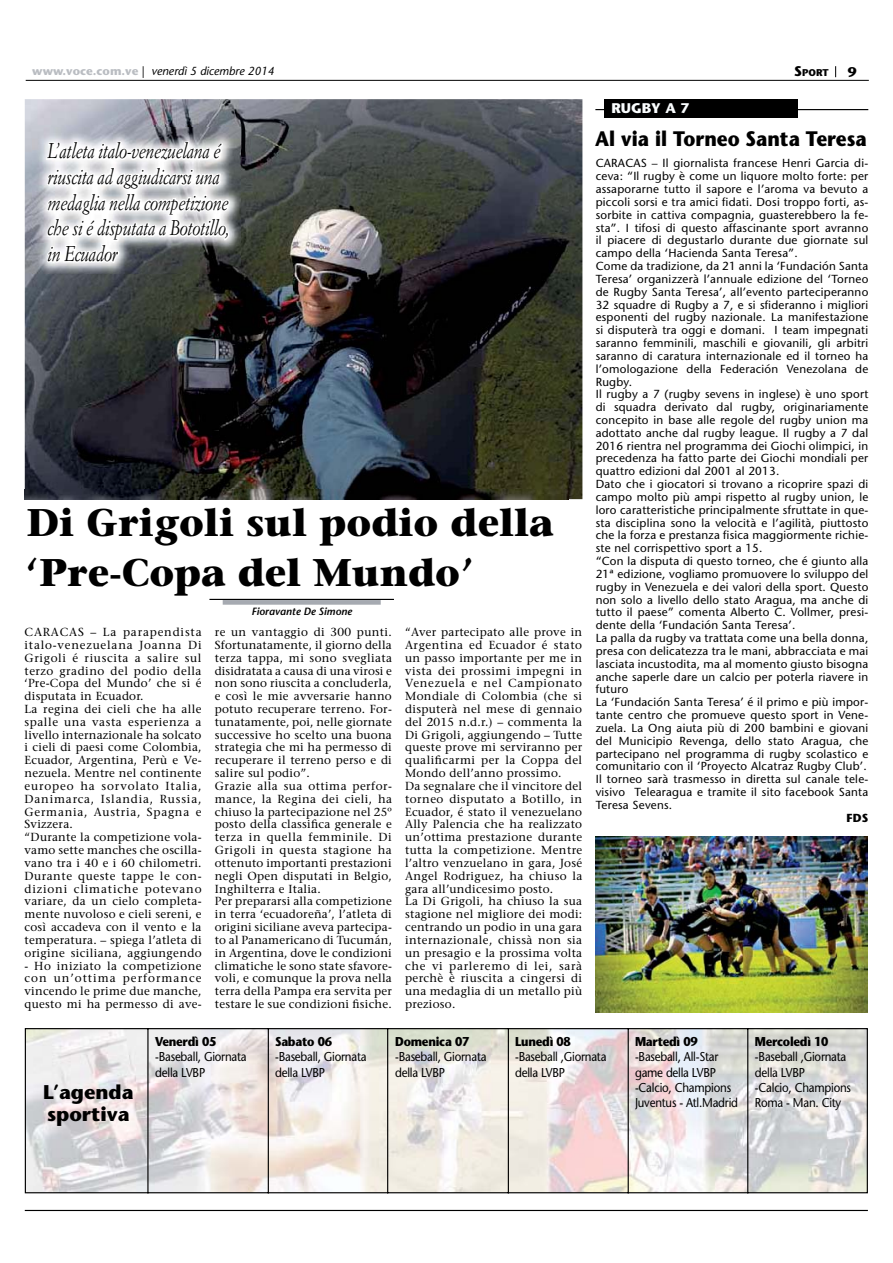
<style>
.page{position:relative;width:893px;height:1263px;background:#fff}
.page>*{position:absolute;margin:0;border:0;box-sizing:border-box;transform-origin:0 0}
.t1{font:700 38.55px/50.1px "Stone Serif";color:#000}
.t2{font:italic 21px/25.7px "Simoncini Garamond";letter-spacing:-.02em;color:#000;scale:.8 1}
.t3{font:700 21px "Stone Sans";color:#000;scale:.9 1}
.t4{font:700 19.8px/22.2px "Stone Sans";color:#000}
.t5{font:700 13.95px "Stone Sans";color:#fbfeff}
.t6{font:700 13.95px "Stone Sans";color:#000}
.t7{font:12.9px/15.1px "Stone Sans";letter-spacing:-.02em;color:#000;scale:.9 1}
.t8{font:700 12.9px "Stone Sans";letter-spacing:-.02em;color:#000;scale:.9 1}
.t9{font:11.7px/12.9px "Stone Serif";letter-spacing:.02em;color:#000}
.t10{font:11.7px/12.9px "Stone Sans";letter-spacing:.02em;color:#000}
.t11{font:italic 11.7px "Stone Sans";color:#000}
.t12{font:700 11.7px "Stone Sans";color:#000}
.t13{font:italic 600 10.5px "Stone Sans";color:#000}
.t14{font:700 9.75px "Stone Sans";color:#000}
.s1{font-weight:700;font-style:normal;color:#babdc2}
.s2{font-style:normal}
.s3{font-size:13.95px}
</style>
<div class="page">
<img style="left:25px;top:99px;width:557px;height:400px">
<hr style="left:25px;top:1210px;width:843px;height:1px;background:#000">
<svg style="left:24px;top:1028px;width:844px;height:166px"></svg>
<img style="left:24px;top:489px;width:544px;height:116px">
<img style="left:25px;top:489px;width:543px;height:10px">
<svg style="left:25px;top:506px;width:51px;height:33px"></svg>
<div style="left:62px;top:506px;width:10px;height:10px;border:3px solid #fff;border-radius:50%"></div>
<svg style="left:85px;top:504px;width:151px;height:44px"></svg>
<div style="left:222px;top:506px;width:10px;height:10px;border:3px solid #fff;border-radius:50%"></div>
<svg style="left:244px;top:504px;width:65px;height:35px"></svg>
<div style="left:413px;top:515px;width:26px;height:23px;border:3px solid #fff;border-radius:50%"></div>
<svg style="left:317px;top:504px;width:116px;height:44px"></svg>
<svg style="left:449px;top:504px;width:107px;height:36px"></svg>
<svg style="left:25px;top:554px;width:203px;height:44px"></svg>
<svg style="left:236px;top:555px;width:67px;height:36px"></svg>
<svg style="left:310px;top:555px;width:164px;height:34px"></svg>
<img style="left:33px;top:127px;width:207px;height:146px">
<svg style="left:45px;top:139px;width:186px;height:140px"></svg>
<div style="left:604px;top:99px;width:194px;height:19px;background:#000"></div>
<hr style="left:595px;top:109px;width:273px;height:1px;background:#000">
<hr style="left:26px;top:80px;width:843px;height:1px;background:#000">
<div style="left:223px;top:600px;width:158px;height:5px;background:#a6aab1"></div>
<hr style="left:209px;top:599px;width:185px;height:1px;background:#000">
<img style="left:596px;top:836px;width:272px;height:176px">
<p class="t11" style="left:32px;top:66px;width:244px"><span class="s1">www.voce.com.ve</span> <span class="s2">|</span> venerdì 5 dicembre 2014</p>
<p class="t14" style="left:794px;top:69px;width:36px"><span class="s3">S</span>PORT</p>
<p class="t6" style="left:848px;top:66px;width:10px">9</p>
<h2 class="t2" style="left:48px;top:140px;width:230px">L’atleta italo-venezuelana é riuscita ad aggiudicarsi una medaglia nella competizione che si é disputata a Bototillo, in Ecuador</h2>
<h1 class="t1" style="left:26px;top:501px;width:529px">Di Grigoli sul podio della ‘Pre-Copa del Mundo’</h1>
<p class="t9" style="left:25px;top:627px;width:179px">CARACAS – La parapendista italo-venezuelana Joanna Di<br>Grigoli é riuscita a salire sul terzo gradino del podio della ‘Pre-Copa del Mundo’ che si é disputata in Ecuador.<br>La regina dei cieli che ha alle spalle una vasta esperienza a livello internazionale ha solcato i cieli di paesi come Colombia,<br>Ecuador, Argentina, Perù e Ve&shy;nezuela. Mentre nel continente europeo ha sorvolato Italia,<br>Danimarca, Islandia, Russia,<br>Germania, Austria, Spagna e<br>Svizzera.<br>“Durante la competizione vola&shy;vamo sette manches che oscilla&shy;vano tra i 40 e i 60 chilometri.<br>Durante queste tappe le con&shy;dizioni climatiche potevano variare, da un cielo completa&shy;mente nuvoloso e cieli sereni, e così accadeva con il vento e la temperatura. – spiega l’atleta di origine siciliana, aggiungendo</p>
<p class="t9" style="left:25px;top:960px;width:179px;text-align:justify">- Ho iniziato la competizione con un’ottima performance vincendo le prime due manche, questo mi ha permesso di ave-</p>
<p class="t13" style="left:251px;top:607px;width:102px">Fioravante De Simone</p>
<p class="t9" style="left:215px;top:627px;width:179px">re un vantaggio di 300 punti.<br>Sfortunatamente, il giorno della terza tappa, mi sono svegliata disidratata a causa di una virosi e non sono riuscita a concluderla, e così le mie avversarie hanno potuto recuperare terreno. For&shy;tunatamente, poi, nelle giornate successive ho scelto una buona strategia che mi ha permesso di recuperare il terreno perso e di salire sul podio”.<br>Grazie alla sua ottima perfor&shy;mance, la Regina dei cieli, ha chiuso la partecipazione nel 25º posto della classifica generale e terza in quella femminile. Di<br>Grigoli in questa stagione ha ottenuto importanti prestazioni negli Open disputati in Belgio,<br>Inghilterra e Italia.<br>Per prepararsi alla competizione in terra ‘ecuadoreña’, l’atleta di origini siciliane aveva partecipa&shy;to al Panamericano di Tucumán, in Argentina, dove le condizioni climatiche le sono state sfavore&shy;voli, e comunque la prova nella terra della Pampa era servita per testare le sue condizioni fisiche.</p>
<p class="t9" style="left:405px;top:627px;width:179px">“Aver partecipato alle prove in<br>Argentina ed Ecuador é stato un passo importante per me in vista dei prossimi impegni in<br>Venezuela e nel Campionato<br>Mondiale di Colombia (che si disputerà nel mese di gennaio del 2015 n.d.r.) – commenta la<br>Di Grigoli, aggiungendo – Tutte queste prove mi serviranno per qualificarmi per la Coppa del<br>Mondo dell’anno prossimo.<br>Da segnalare che il vincitore del torneo disputato a Botillo, in<br>Ecuador, é stato il venezuelano<br>Ally Palencia che ha realizzato un’ottima prestazione durante tutta la competizione. Mentre l’altro venzuelano in gara, José<br>Angel Rodriguez, ha chiuso la gara all’undicesimo posto.<br>La Di Grigoli, ha chiuso la sua stagione nel migliore dei modi: centrando un podio in una gara internazionale, chissà non sia un presagio e la prossima volta che vi parleremo di lei, sarà perchè è riuscita a cingersi di una medaglia di un metallo più prezioso.</p>
<p class="t5" style="left:611px;top:103px;width:79px">RUGBY A 7</p>
<h2 class="t3" style="left:595px;top:130px;width:303px">Al via il Torneo Santa Teresa</h2>
<p class="t10" style="left:596px;top:158px;width:274px">CARACAS – Il giornalista francese Henri Garcia di&shy;ceva: “Il rugby è come un liquore molto forte: per assaporarne tutto il sapore e l’aroma va bevuto a piccoli sorsi e tra amici fidati. Dosi troppo forti, as&shy;sorbite in cattiva compagnia, guasterebbero la fe&shy;sta”. I tifosi di questo affascinante sport avranno il piacere di degustarlo durante due giornate sul campo della ‘Hacienda Santa Teresa”.<br>Come da tradizione, da 21 anni la ‘Fundación Santa Teresa’ organizzerà l’annuale edizione del ‘Torneo de Rugby Santa Teresa’, all’evento parteciperanno 32 squadre di Rugby a 7, e si sfideranno i migliori esponenti del rugby nazionale. La manifestazione si disputerà tra oggi e domani. I team impegnati saranno femminili, maschili e giovanili, gli arbitri saranno di caratura internazionale ed il torneo ha l’omologazione della Federación Venezolana de Rugby.<br>Il rugby a 7 (rugby sevens in inglese) è uno sport di squadra derivato dal rugby, originariamente concepito in base alle regole del rugby union ma adottato anche dal rugby league. Il rugby a 7 dal 2016 rientra nel programma dei Giochi olimpici, in precedenza ha fatto parte dei Giochi mondiali per quattro edizioni dal 2001 al 2013.<br>Dato che i giocatori si trovano a ricoprire spazi di campo molto più ampi rispetto al rugby union, le loro caratteristiche principalmente sfruttate in que&shy;sta disciplina sono la velocità e l’agilità, piuttosto che la forza e prestanza fisica maggiormente richie&shy;ste nel corrispettivo sport a 15.<br>“Con la disputa di questo torneo, che é giunto alla 21ª edizione, vogliamo promuovere lo sviluppo del rugby in Venezuela e dei valori della sport. Questo non solo a livello dello stato Aragua, ma anche di tutto il paese” comenta Alberto C. Vollmer, presi&shy;dente della ‘Fundación Santa Teresa’.<br>La palla da rugby va trattata come una bella donna, presa con delicatezza tra le mani, abbracciata e mai lasciata incustodita, ma al momento giusto bisogna anche saperle dare un calcio per poterla riavere in futuro<br>La ‘Fundación Santa Teresa’ é il primo e più impor&shy;tante centro che promueve questo sport in Vene&shy;zuela. La Ong aiuta più di 200 bambini e giovani del Municipio Revenga, dello stato Aragua, che partecipano nel programma di rugby scolastico e comunitario con il ‘Proyecto Alcatraz Rugby Club’.<br>Il torneo sarà trasmesso in diretta sul canale tele&shy;visivo Telearagua e tramite il sito facebook Santa Teresa Sevens.</p>
<p class="t12" style="left:846px;top:813px;width:23px">FDS</p>
<h3 class="t4" style="left:43px;top:1083px;width:92px">L’agenda sportiva</h3>
<p class="t8" style="left:155px;top:1037px;width:69px">Venerdì 05</p>
<p class="t7" style="left:155px;top:1051px;width:103px">-Baseball, Giornata della LVBP</p>
<p class="t8" style="left:275px;top:1037px;width:65px">Sabato 06</p>
<p class="t7" style="left:275px;top:1051px;width:103px">-Baseball, Giornata della LVBP</p>
<p class="t8" style="left:395px;top:1037px;width:84px">Domenica 07</p>
<p class="t7" style="left:395px;top:1051px;width:103px">-Baseball, Giornata della LVBP</p>
<p class="t8" style="left:515px;top:1037px;width:64px">Lunedì 08</p>
<p class="t7" style="left:515px;top:1051px;width:103px">-Baseball ,Giornata della LVBP</p>
<p class="t8" style="left:635px;top:1037px;width:71px">Martedì 09</p>
<p class="t7" style="left:635px;top:1051px;width:116px">-Baseball, All-Star game della LVBP -Calcio, Champions<br>Juventus - Atl.Madrid</p>
<p class="t8" style="left:755px;top:1037px;width:83px">Mercoledì 10</p>
<p class="t7" style="left:755px;top:1051px;width:108px">-Baseball ,Giornata della LVBP<br>-Calcio, Champions<br>Roma - Man. City</p>
</div>
